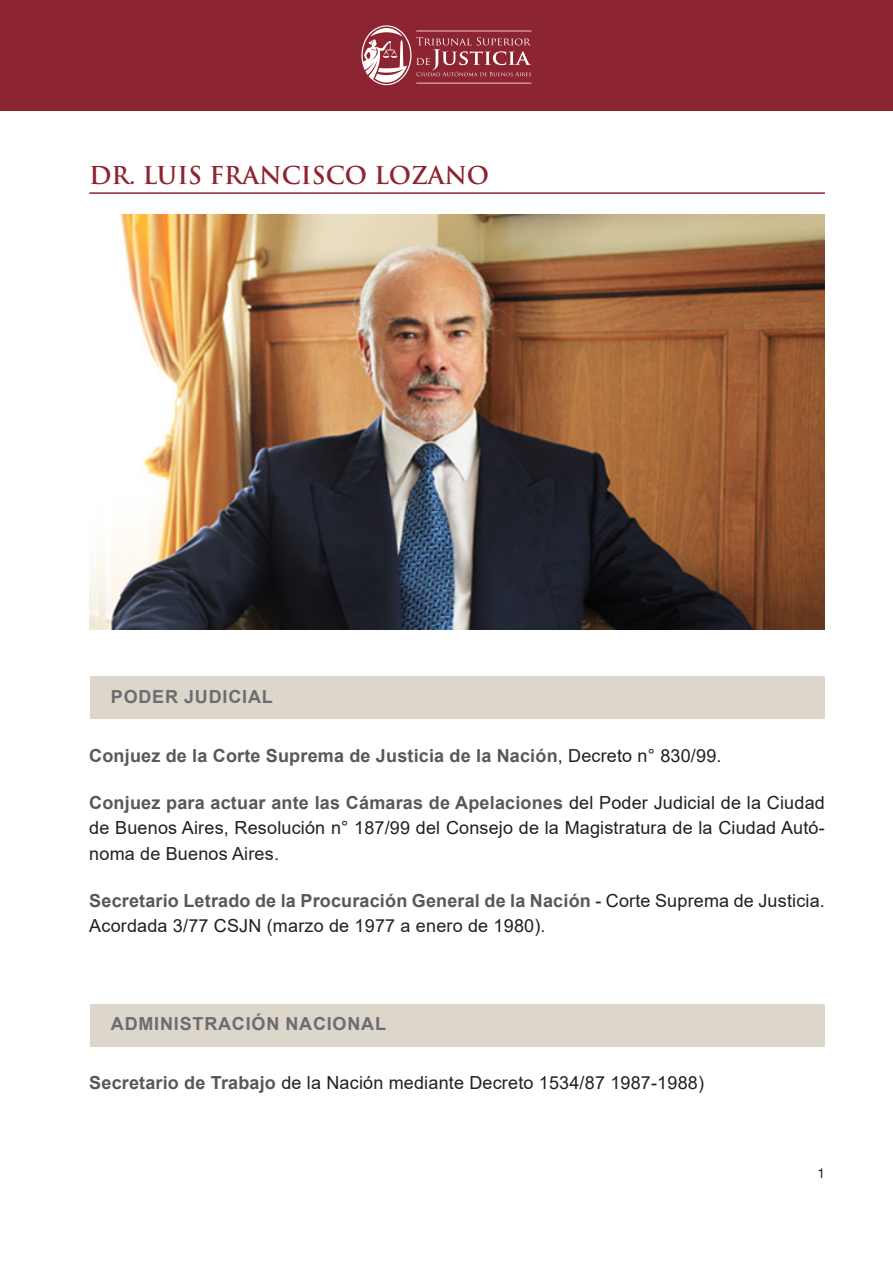
<style>
.page{position:relative;width:893px;height:1263px;background:#fff}
.page>*{position:absolute;margin:0;border:0;box-sizing:border-box;transform-origin:0 0}
.I__Título{font:700 24px "Trajan Pro";color:#8d2431}
.Texto{font:18px/25.5px "Arial";letter-spacing:.01em;color:#231f20;text-align:justify}
.Texto-2{font:700 18px "Arial";letter-spacing:.01em;color:#57585a}
.Destacado{font:700 18px "Arial";letter-spacing:.045em;color:#6c6d70}
.t1{font:13.5px "Helvetica Neue LT Std";color:#231f20}
.s1{font-weight:400;color:#231f20}
.s2{font-weight:700;color:#57585a}
</style>
<div class="page">
<div style="left:0;top:0;width:893px;height:111px;background:#8d2431"></div>
<svg style="left:361px;top:25px;width:170px;height:60px"></svg>
<hr style="left:89px;top:192px;width:736px;height:2px;background:#8d2431">
<div style="left:90px;top:677px;width:734px;height:42px;background:#dcd6cb"></div>
<div style="left:90px;top:1004px;width:734px;height:42px;background:#dcd6cb"></div>
<img style="left:89px;top:214px;width:736px;height:416px">
<h1 class="I__Título" style="left:89px;top:160px;width:401px">DR. LUIS FRANCISCO LOZANO</h1>
<p class="Destacado" style="left:111px;top:683px;width:163px">PODER JUDICIAL</p>
<p class="Texto-2" style="left:89px;top:743px;width:634px">Conjuez de la Corte Suprema de Justicia de la Nación<span class="s1">, Decreto n° 830/99.</span></p>
<p class="Texto" style="left:89px;top:790px;width:737px"><span class="s2">Conjuez para actuar ante las Cámaras de Apelaciones</span> del Poder Judicial de la Ciudad de Buenos Aires, Resolución n° 187/99 del Consejo de la Magistratura de la Ciudad Autó&shy;noma de Buenos Aires.</p>
<p class="Texto" style="left:89px;top:887px;width:737px"><span class="s2">Secretario Letrado de la Procuración General de la Nación</span> - Corte Suprema de Justicia.<br>Acordada 3/77 CSJN (marzo de 1977 a enero de 1980).</p>
<p class="Destacado" style="left:111px;top:1011px;width:277px">ADMINISTRACIÓN NACIONAL</p>
<p class="Texto" style="left:89px;top:1070px;width:616px"><span class="s2">Secretario de Trabajo</span> de la Nación mediante Decreto 1534/87 1987-1988)</p>
<p class="t1" style="left:817px;top:1165px;width:9px">1</p>
</div>
